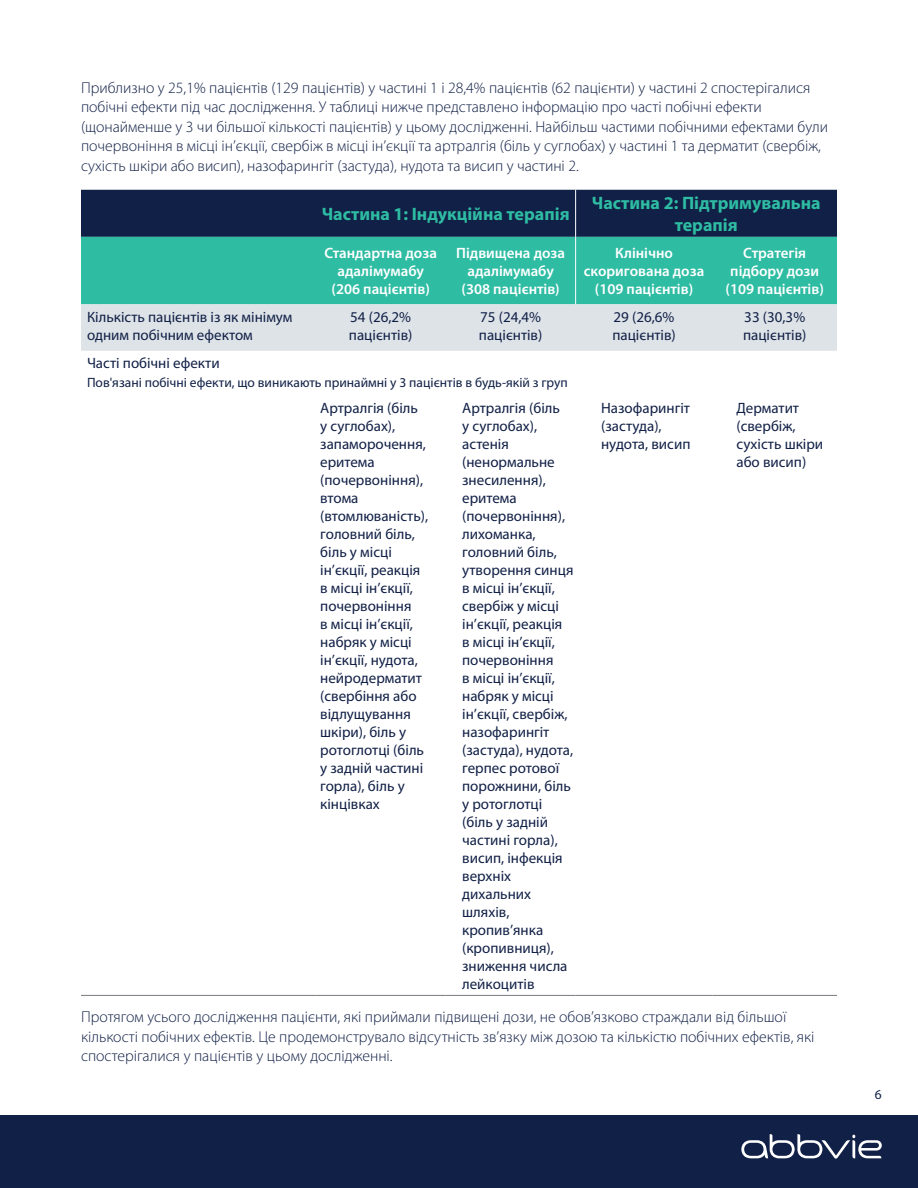
<style>
.page{position:relative;width:918px;height:1188px;background:#fff}
.page>*{position:absolute;margin:0;border:0;box-sizing:border-box;transform-origin:0 0}
.t1{font:700 18px/21.6px "Myriad Pro";color:#2ebca3;text-align:center}
.t2{font:300 15.75px/19.5px "Myriad Pro";color:#112046}
.t3{font:15px/18px "Myriad Pro";color:#112046}
.t4{font:600 15px/18px "Myriad Pro";color:#fff;text-align:center}
.t5{font:13.5px "Myriad Pro";color:#112046}
</style>
<div class="page">
<div style="left:0;top:1115px;width:918px;height:73px;background:#112046"></div>
<div style="left:81px;top:190px;width:756px;height:47px;background:#112046"></div>
<div style="left:81px;top:237px;width:756px;height:67px;background:#2ebca3"></div>
<div style="left:81px;top:304px;width:756px;height:47px;background:#dee3e8"></div>
<hr style="left:81px;top:995px;width:235px;height:1px;background:#767b7f">
<hr style="left:316px;top:995px;width:130px;height:1px;background:#767b7f">
<hr style="left:446px;top:995px;width:130px;height:1px;background:#767b7f">
<hr style="left:576px;top:995px;width:136px;height:1px;background:#767b7f">
<hr style="left:712px;top:995px;width:125px;height:1px;background:#767b7f">
<hr style="left:575px;top:190px;width:1px;height:47px;background:#fff">
<hr style="left:575px;top:237px;width:1px;height:67px;background:#fff">
<svg style="left:741px;top:1134px;width:141px;height:25px"></svg>
<p class="t2" style="left:81px;top:78px;width:749px">Приблизно у 25,1% пацієнтів (129 пацієнтів) у частині 1 і 28,4% пацієнтів (62 пацієнти) у частині 2 спостерігалися побічні ефекти під час дослідження. У таблиці нижче представлено інформацію про часті побічні ефекти (щонайменше у 3 чи більшої кількості пацієнтів) у цьому дослідженні. Найбільш частими побічними ефектами були почервоніння в місці ін’єкції, свербіж в місці ін’єкції та артралгія (біль у суглобах) у частині 1 та дерматит (свербіж, сухість шкіри або висип), назофарингіт (застуда), нудота та висип у частині 2.</p>
<p class="t1" style="left:322px;top:203px;width:249px">Частина 1: Індукційна терапія</p>
<p class="t1" style="left:592px;top:192px;width:230px">Частина 2: Підтримувальна терапія</p>
<p class="t4" style="left:324px;top:244px;width:114px">Стандартна доза адалімумабу (206 пацієнтів)</p>
<p class="t4" style="left:456px;top:244px;width:110px">Підвищена доза адалімумабу (308 пацієнтів)</p>
<p class="t4" style="left:584px;top:244px;width:122px">Клінічно скоригована доза (109 пацієнтів)</p>
<p class="t4" style="left:726px;top:244px;width:100px">Стратегія підбору дози (109 пацієнтів)</p>
<p class="t3" style="left:87px;top:307px;width:207px">Кількість пацієнтів із як мінімум одним побічним ефектом</p>
<p class="t3" style="left:349px;top:307px;width:65px">54 (26,2% пацієнтів)</p>
<p class="t3" style="left:479px;top:307px;width:65px">75 (24,4% пацієнтів)</p>
<p class="t3" style="left:612px;top:307px;width:65px">29 (26,6% пацієнтів)</p>
<p class="t3" style="left:743px;top:307px;width:65px">33 (30,3% пацієнтів)</p>
<p class="t3" style="left:87px;top:354px;width:134px">Часті побічні ефекти</p>
<p class="t5" style="left:87px;top:374px;width:482px">Пов'язані побічні ефекти, що виникають принаймні у 3 пацієнтів в будь-якій з груп</p>
<p class="t3" style="left:320px;top:399px;width:109px">Артралгія (біль у суглобах), запаморочення, еритема (почервоніння), втома (втомлюваність), головний біль, біль у місці ін’єкції, реакція в місці ін’єкції, почервоніння<br>в місці ін’єкції, набряк у місці ін’єкції, нудота, нейродерматит (свербіння або відлущування шкіри), біль у ротоглотці (біль у задній частині горла), біль у кінцівках</p>
<p class="t3" style="left:462px;top:399px;width:113px">Артралгія (біль<br>у суглобах), астенія (ненормальне знесилення), еритема (почервоніння), лихоманка, головний біль, утворення синця в місці ін’єкції, свербіж у місці ін’єкції, реакція в місці ін’єкції, почервоніння<br>в місці ін’єкції, набряк у місці ін’єкції, свербіж, назофарингіт (застуда), нудота, герпес ротової порожнини, біль у ротоглотці (біль у задній частині горла), висип, інфекція верхніх дихальних шляхів, кропив’янка (кропивниця), зниження числа лейкоцитів</p>
<p class="t3" style="left:601px;top:399px;width:91px">Назофарингіт (застуда), нудота, висип</p>
<p class="t3" style="left:736px;top:399px;width:88px">Дерматит (свербіж, сухість шкіри або висип)</p>
<p class="t2" style="left:81px;top:1007px;width:735px">Протягом усього дослідження пацієнти, які приймали підвищені дози, не обов’язково страждали від більшої кількості побічних ефектів. Це продемонструвало відсутність зв’язку між дозою та кількістю побічних ефектів, які спостерігалися у пацієнтів у цьому дослідженні.</p>
<p class="t5" style="left:875px;top:1086px;width:8px">6</p>
</div>
